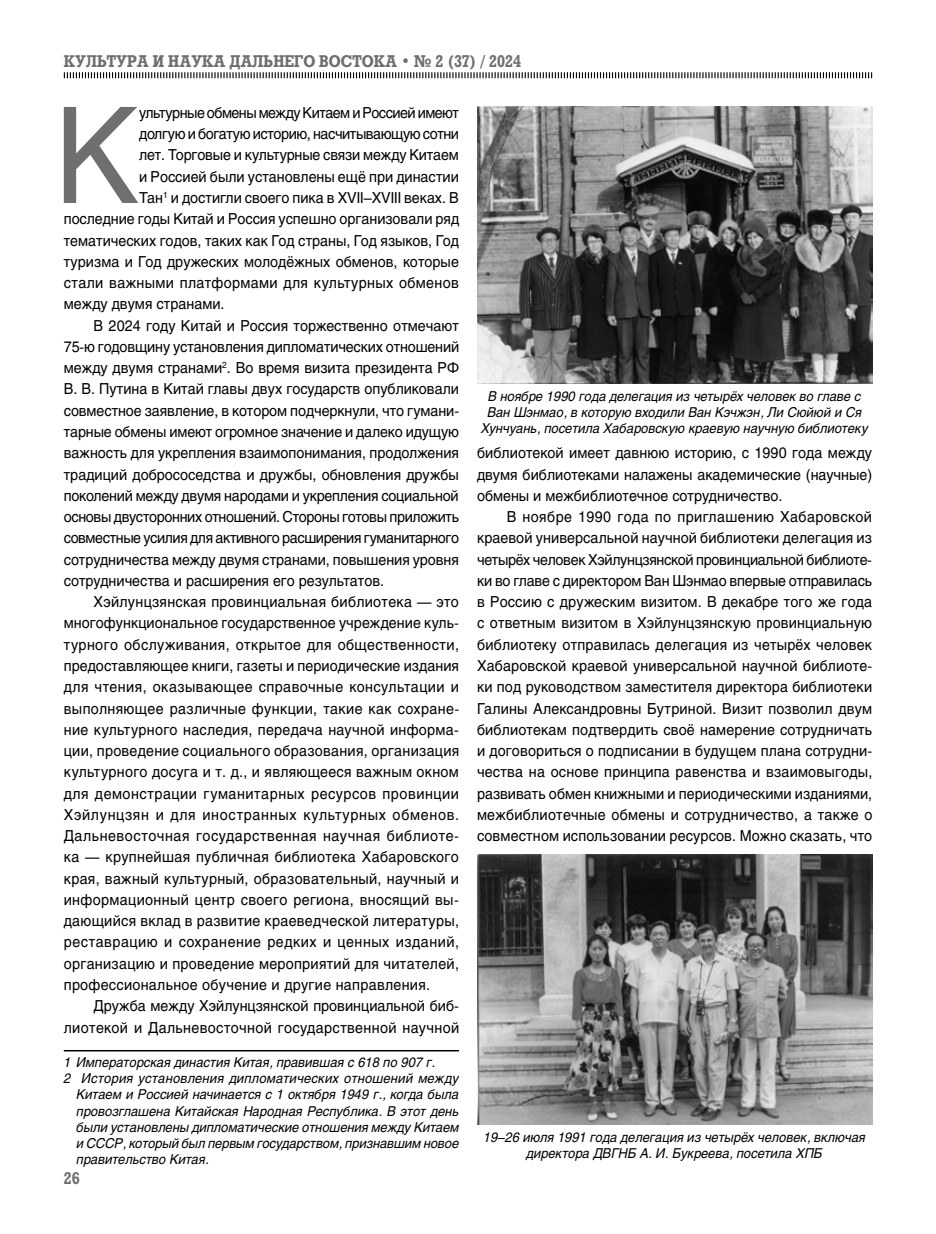
<style>
.page{position:relative;width:936px;height:1234px;background:#fff}
.page>*{position:absolute;margin:0;border:0;box-sizing:border-box;transform-origin:0 0}
.t1{font:132.15px "Helios C";color:#706f6f;scale:.95 1}
.t2{font:700 16.5px "Rodeo C";color:#706f6f;scale:.9 1}
.t3{font:15px/21.3px "Helios C";color:#000;text-align:justify;scale:.95 1}
.t4{font:15px "Helios C";letter-spacing:.02em;color:#000;scale:.95 1}
.t5{font:15px "Helios C";letter-spacing:.025em;color:#000;scale:.95 1}
.t6{font:15px "Helios C";letter-spacing:-.03em;color:#000;scale:.95 1}
.t7{font:15px "Helios C";letter-spacing:.035em;color:#000;scale:.95 1}
.t8{font:15px "Helios C";letter-spacing:-.025em;color:#000;scale:.95 1}
.t9{font:15px "Helios C";letter-spacing:.04em;color:#000;scale:.95 1}
.t10{font:15px "Helios C";letter-spacing:.03em;color:#000;scale:.95 1}
.t11{font:15px "Helios C";letter-spacing:.05em;color:#000;scale:.95 1}
.t12{font:15px "Helios C";letter-spacing:-.035em;color:#000;scale:.95 1}
.t13{font:italic 13.5px/16.2px "Helios C";color:#000;text-align:center;scale:.95 1}
</style>
<div class="page">
<svg style="left:63px;top:72px;width:809px;height:7px"></svg>
<hr style="left:64px;top:1049px;width:395px;height:2px;background:#000">
<img style="left:477px;top:106px;width:395px;height:278px">
<img style="left:477px;top:854px;width:395px;height:270px">
<p class="t2" style="left:64px;top:51px;width:509px">КУЛЬТУРА И НАУКА ДАЛЬНЕГО ВОСТОКА • № 2 (37) / 2024</p>
<h1 class="t1" style="left:54px;top:77px;width:91px">К</h1>
<p class="t12" style="left:139px;top:104px;width:338px">ультурные обмены между Китаем и Россией имеют</p>
<p class="t6" style="left:139px;top:125px;width:338px">долгую и богатую историю, насчитывающую сотни</p>
<p class="t3" style="left:139px;top:144px;width:338px">лет. Торговые и культурные связи между Китаем</p>
<p class="t3" style="left:139px;top:165px;width:338px">и Россией были установлены ещё при династии</p>
<p class="t3" style="left:139px;top:187px;width:338px">Тан<sup>1</sup> и достигли своего пика в XVII–XVIII веках. В</p>
<p class="t3" style="left:64px;top:208px;width:417px">последние годы Китай и Россия успешно организовали ряд</p>
<p class="t3" style="left:64px;top:229px;width:417px">тематических годов, таких как Год страны, Год языков, Год</p>
<p class="t3" style="left:64px;top:250px;width:417px">туризма и Год дружеских молодёжных обменов, которые</p>
<p class="t4" style="left:64px;top:274px;width:417px">стали важными платформами для культурных обменов</p>
<p class="t3" style="left:64px;top:293px;width:171px">между двумя странами.</p>
<p class="t3" style="left:94px;top:314px;width:386px">В 2024 году Китай и Россия торжественно отмечают</p>
<p class="t3" style="left:64px;top:336px;width:417px">75-ю годовщину установления дипломатических отношений</p>
<p class="t3" style="left:64px;top:357px;width:417px">между двумя странами<sup>2</sup>. Во время визита президента РФ</p>
<p class="t3" style="left:64px;top:378px;width:417px">В. В. Путина в Китай главы двух государств опубликовали</p>
<p class="t3" style="left:64px;top:399px;width:417px">совместное заявление, в котором подчеркнули, что гумани-</p>
<p class="t3" style="left:64px;top:421px;width:417px">тарные обмены имеют огромное значение и далеко идущую</p>
<p class="t3" style="left:64px;top:442px;width:417px">важность для укрепления взаимопонимания, продолжения</p>
<p class="t3" style="left:64px;top:463px;width:417px">традиций добрососедства и дружбы, обновления дружбы</p>
<p class="t3" style="left:64px;top:484px;width:417px">поколений между двумя народами и укрепления социальной</p>
<p class="t8" style="left:64px;top:507px;width:417px">основы двусторонних отношений. Стороны готовы приложить</p>
<p class="t6" style="left:64px;top:529px;width:417px">совместные усилия для активного расширения гуманитарного</p>
<p class="t3" style="left:64px;top:548px;width:417px">сотрудничества между двумя странами, повышения уровня</p>
<p class="t3" style="left:64px;top:569px;width:338px">сотрудничества и расширения его результатов.</p>
<p class="t4" style="left:94px;top:592px;width:386px">Хэйлунцзянская провинциальная библиотека — это</p>
<p class="t3" style="left:64px;top:612px;width:417px">многофункциональное государственное учреждение куль-</p>
<p class="t5" style="left:64px;top:635px;width:417px">турного обслуживания, открытое для общественности,</p>
<p class="t3" style="left:64px;top:654px;width:417px">предоставляющее книги, газеты и периодические издания</p>
<p class="t10" style="left:64px;top:677px;width:417px">для чтения, оказывающее справочные консультации и</p>
<p class="t5" style="left:64px;top:699px;width:417px">выполняющее различные функции, такие как сохране-</p>
<p class="t4" style="left:64px;top:720px;width:417px">ние культурного наследия, передача научной информа-</p>
<p class="t4" style="left:64px;top:741px;width:418px">ции, проведение социального образования, организация</p>
<p class="t4" style="left:64px;top:763px;width:417px">культурного досуга и т. д., и являющееся важным окном</p>
<p class="t7" style="left:64px;top:784px;width:417px">для демонстрации гуманитарных ресурсов провинции</p>
<p class="t11" style="left:64px;top:805px;width:417px">Хэйлунцзян и для иностранных культурных обменов.</p>
<p class="t9" style="left:64px;top:826px;width:417px">Дальневосточная государственная научная библиоте-</p>
<p class="t4" style="left:64px;top:848px;width:417px">ка — крупнейшая публичная библиотека Хабаровского</p>
<p class="t4" style="left:64px;top:869px;width:417px">края, важный культурный, образовательный, научный и</p>
<p class="t5" style="left:64px;top:890px;width:417px">информационный центр своего региона, вносящий вы-</p>
<p class="t4" style="left:64px;top:911px;width:417px">дающийся вклад в развитие краеведческой литературы,</p>
<p class="t7" style="left:64px;top:933px;width:417px">реставрацию и сохранение редких и ценных изданий,</p>
<p class="t4" style="left:64px;top:954px;width:417px">организацию и проведение мероприятий для читателей,</p>
<p class="t4" style="left:64px;top:975px;width:387px">профессиональное обучение и другие направления.</p>
<p class="t3" style="left:94px;top:994px;width:386px">Дружба между Хэйлунцзянской провинциальной биб-</p>
<p class="t5" style="left:64px;top:1018px;width:417px">лиотекой и Дальневосточной государственной научной</p>
<p class="t13" style="left:64px;top:1053px;width:392px">1 Императорская династия Китая, правившая с 618 по 907 г.</p>
<p class="t13" style="left:64px;top:1069px;width:417px">2 История установления дипломатических отношений между</p>
<p class="t13" style="left:77px;top:1086px;width:404px">Китаем и Россией начинается с 1 октября 1949 г., когда была</p>
<p class="t13" style="left:77px;top:1102px;width:404px">провозглашена Китайская Народная Республика. В этот день</p>
<p class="t13" style="left:77px;top:1118px;width:404px">были установлены дипломатические отношения между Китаем</p>
<p class="t13" style="left:77px;top:1134px;width:404px">и СССР, который был первым государством, признавшим новое</p>
<p class="t13" style="left:77px;top:1150px;width:141px">правительство Китая.</p>
<p class="t13" style="left:481px;top:387px;width:409px">В ноябре 1990 года делегация из четырёх человек во главе с<br>Ван Шэнмао, в которую входили Ван Кэчжэн, Ли Сюйюй и Ся<br>Хунчуань, посетила Хабаровскую краевую научную библиотеку</p>
<p class="t3" style="left:477px;top:442px;width:417px">библиотекой имеет давнюю историю, с 1990 года между двумя библиотеками налажены академические (научные) обмены и межбиблиотечное сотрудничество.</p>
<p class="t3" style="left:477px;top:506px;width:417px;text-indent:30px">В ноябре 1990 года по приглашению Хабаровской краевой универсальной научной библиотеки делегация из четырёх человек Хэйлунцзянской провинциальной библиоте&shy;ки во главе с директором Ван Шэнмао впервые отправилась в Россию с дружеским визитом. В декабре того же года с ответным визитом в Хэйлунцзянскую провинциальную библиотеку отправилась делегация из четырёх человек Хабаровской краевой универсальной научной библиоте&shy;ки под руководством заместителя директора библиотеки Галины Александровны Бутриной. Визит позволил двум библиотекам подтвердить своё намерение сотрудничать и договориться о подписании в будущем плана сотрудни&shy;чества на основе принципа равенства и взаимовыгоды, развивать обмен книжными и периодическими изданиями, межбиблиотечные обмены и сотрудничество, а также о совместном использовании ресурсов. Можно сказать, что</p>
<p class="t13" style="left:483px;top:1128px;width:403px">19–26 июля 1991 года делегация из четырёх человек, включая директора ДВГНБ А. И. Букреева, посетила ХПБ</p>
<p class="t2" style="left:64px;top:1167px;width:19px">26</p>
</div>
